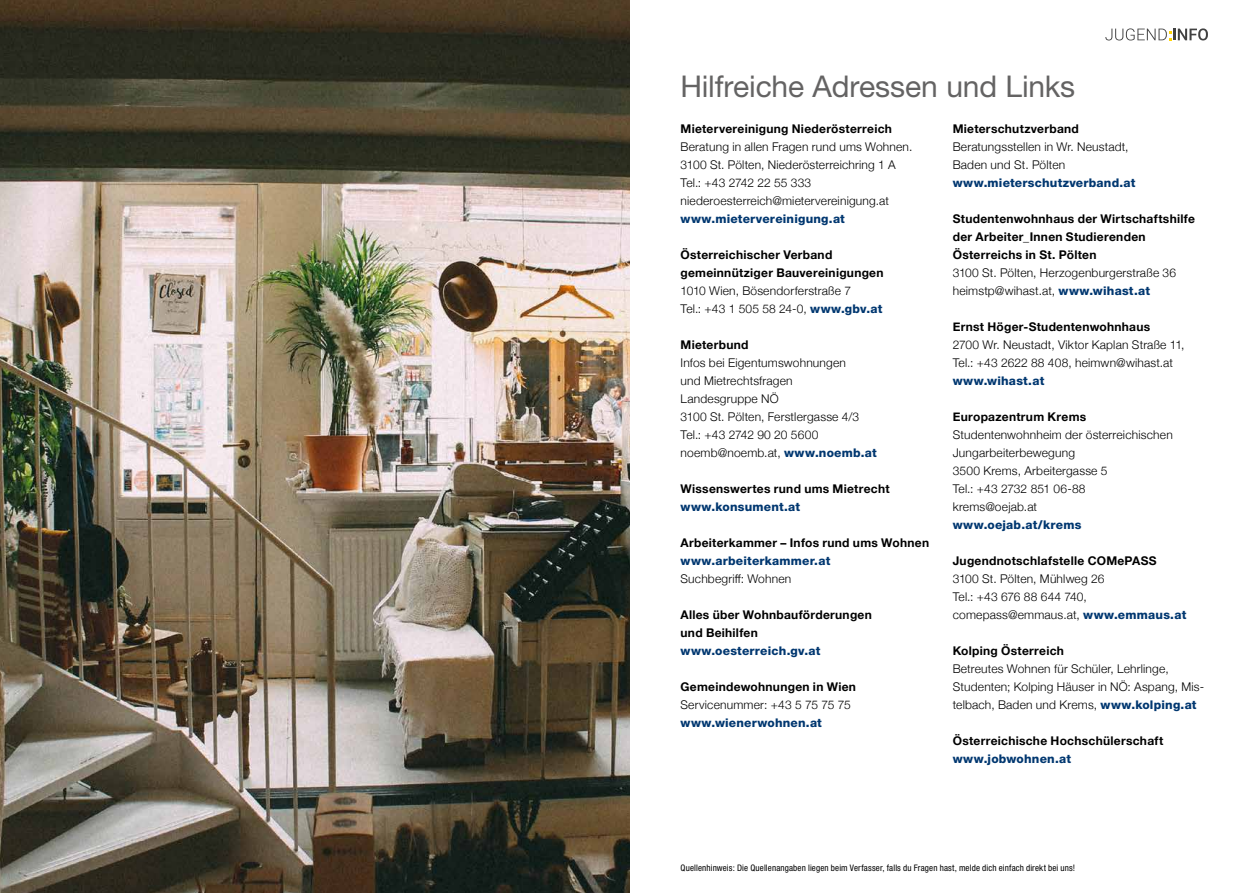
<style>
.page{position:relative;width:1259px;height:893px;background:#fff}
.page>*{position:absolute;margin:0;border:0;box-sizing:border-box;transform-origin:0 0}
.t1{font:30px "Helvetica Neue";letter-spacing:-.005em;color:#646363}
.t2{font:300 12px/18px "Helvetica Neue";letter-spacing:.015em;color:#000}
.t3{font:700 12px/18px "Helvetica Neue";letter-spacing:.025em;color:#000}
.t4{font:800 12px "Helvetica Neue";letter-spacing:.015em;color:#003770}
.t5{font:condensed 9px "Helvetica Neue";letter-spacing:.015em;color:#000}
.s1{font-weight:800;color:#003770}
</style>
<div class="page">
<svg style="left:1105px;top:28px;width:103px;height:12px"></svg>
<img style="left:0;top:0;width:629px;height:893px">
<h1 class="t1" style="left:680px;top:68px;width:396px">Hilfreiche Adressen und Links</h1>
<p class="t3" style="left:680px;top:120px;width:213px">Mietervereinigung Niederösterreich</p>
<p class="t2" style="left:680px;top:136px;width:233px">Beratung in allen Fragen rund ums Wohnen.<br>3100 St. Pölten, Niederösterreichring 1 A Tel.: +43 2742 22 55 333 niederoesterreich@mietervereinigung.at</p>
<p class="t4" style="left:680px;top:211px;width:166px">www.mietervereinigung.at</p>
<p class="t3" style="left:680px;top:246px;width:204px">Österreichischer Verband gemeinnütziger Bauvereinigungen</p>
<p class="t2" style="left:680px;top:280px;width:203px">1010 Wien, Bösendorferstraße 7<br>Tel.: +43 1 505 58 24-0, <span class="s1">www.gbv.at</span></p>
<p class="t3" style="left:680px;top:336px;width:69px">Mieterbund</p>
<p class="t2" style="left:680px;top:352px;width:198px">Infos bei Eigentumswohnungen<br>und Mietrechtsfragen<br>Landesgruppe NÖ<br>3100 St. Pölten, Ferstlergasse 4/3<br>Tel.: +43 2742 90 20 5600 noemb@noemb.at, <span class="s1">www.noemb.at</span></p>
<p class="t3" style="left:680px;top:480px;width:211px">Wissenswertes rund ums Mietrecht</p>
<p class="t4" style="left:680px;top:499px;width:121px">www.konsument.at</p>
<p class="t3" style="left:680px;top:534px;width:250px">Arbeiterkammer – Infos rund ums Wohnen</p>
<p class="t4" style="left:680px;top:553px;width:151px">www.arbeiterkammer.at</p>
<p class="t2" style="left:680px;top:568px;width:112px">Suchbegriff: Wohnen</p>
<p class="t3" style="left:680px;top:606px;width:193px">Alles über Wohnbauförderungen und Beihilfen</p>
<p class="t4" style="left:680px;top:643px;width:141px">www.oesterreich.gv.at</p>
<p class="t3" style="left:680px;top:678px;width:177px">Gemeindewohnungen in Wien</p>
<p class="t2" style="left:680px;top:694px;width:172px">Servicenummer: +43 5 75 75 75</p>
<p class="t4" style="left:680px;top:715px;width:143px">www.wienerwohnen.at</p>
<p class="t3" style="left:952px;top:120px;width:128px">Mieterschutzverband</p>
<p class="t2" style="left:952px;top:136px;width:177px">Beratungsstellen in Wr. Neustadt,<br>Baden und St. Pölten</p>
<p class="t4" style="left:952px;top:175px;width:184px">www.mieterschutzverband.at</p>
<p class="t3" style="left:952px;top:210px;width:244px">Studentenwohnhaus der Wirtschaftshilfe der Arbeiter_Innen Studierenden<br>Österreichs in St. Pölten</p>
<p class="t2" style="left:952px;top:262px;width:225px">3100 St. Pölten, Herzogenburgerstraße 36 heimstp@wihast.at, <span class="s1">www.wihast.at</span></p>
<p class="t3" style="left:952px;top:318px;width:199px">Ernst Höger-Studentenwohnhaus</p>
<p class="t2" style="left:952px;top:334px;width:233px">2700 Wr. Neustadt, Viktor Kaplan Straße 11,<br>Tel.: +43 2622 88 408, heimwn@wihast.at</p>
<p class="t4" style="left:952px;top:373px;width:93px">www.wihast.at</p>
<p class="t3" style="left:952px;top:408px;width:135px">Europazentrum Krems</p>
<p class="t2" style="left:952px;top:424px;width:221px">Studentenwohnheim der österreichischen<br>Jungarbeiterbewegung<br>3500 Krems, Arbeitergasse 5<br>Tel.: +43 2732 851 06-88 krems@oejab.at</p>
<p class="t4" style="left:952px;top:517px;width:130px">www.oejab.at/krems</p>
<p class="t3" style="left:952px;top:552px;width:205px">Jugendnotschlafstelle COMePASS</p>
<p class="t2" style="left:952px;top:568px;width:235px">3100 St. Pölten, Mühlweg 26<br>Tel.: +43 676 88 644 740, comepass@emmaus.at, <span class="s1">www.emmaus.at</span></p>
<p class="t3" style="left:952px;top:642px;width:113px">Kolping Österreich</p>
<p class="t2" style="left:952px;top:658px;width:253px">Betreutes Wohnen für Schüler, Lehrlinge,<br>Studenten; Kolping Häuser in NÖ: Aspang, Mis&shy;telbach, Baden und Krems, <span class="s1">www.kolping.at</span></p>
<p class="t3" style="left:952px;top:732px;width:212px">Österreichische Hochschülerschaft</p>
<p class="t4" style="left:952px;top:751px;width:120px">www.jobwohnen.at</p>
<p class="t5" style="left:680px;top:862px;width:396px">Quellenhinweis: Die Quellenangaben liegen beim Verfasser, falls du Fragen hast, melde dich einfach direkt bei uns!</p>
</div>
